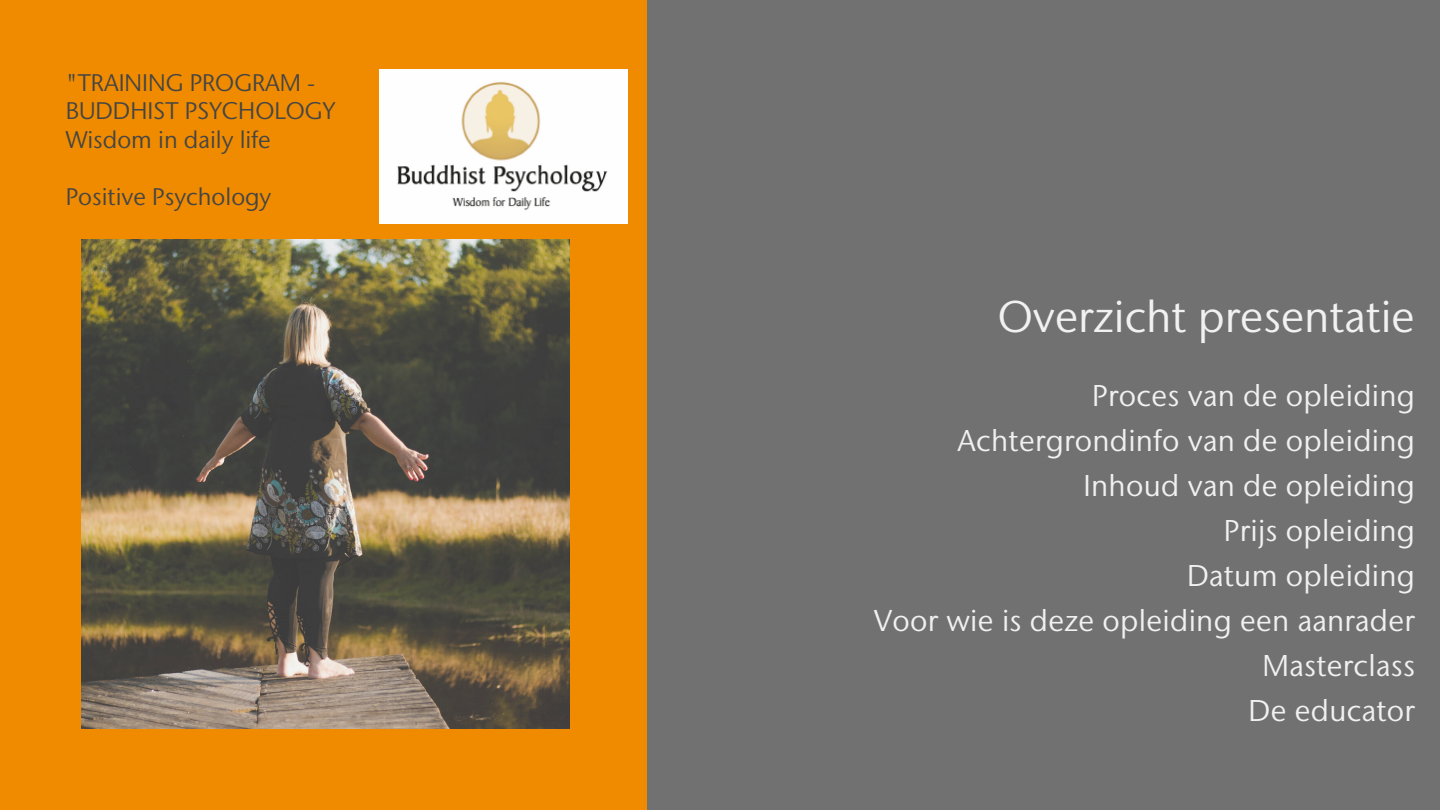
<style>
.page{position:relative;width:1440px;height:810px;background:#717171}
.page>*{position:absolute;margin:0;border:0;box-sizing:border-box;transform-origin:0 0}
.t1{font:44.2px "Stone Sans IIITC Pro";color:#f1f1f1}
.t2{font:30px "Stone Sans IIITC Pro";letter-spacing:.01em;color:#f1f1f1}
.t3{font:24px "Stone Sans IIITC Pro";color:#454545}
</style>
<div class="page">
<div style="left:0;top:0;width:646px;height:810px;background:#f08b00"></div>
<img style="left:81px;top:239px;width:488px;height:490px">
<img style="left:380px;top:69px;width:247px;height:155px">
<p class="t3" style="left:66px;top:66px;width:251px">"TRAINING PROGRAM -</p>
<p class="t3" style="left:66px;top:95px;width:271px">BUDDHIST PSYCHOLOGY</p>
<p class="t3" style="left:66px;top:123px;width:207px">Wisdom in daily life</p>
<p class="t3" style="left:66px;top:180px;width:207px">Positive Psychology</p>
<p class="t1" style="left:998px;top:287px;width:419px">Overzicht presentatie</p>
<p class="t2" style="left:1092px;top:375px;width:324px">Proces van de opleiding</p>
<p class="t2" style="left:958px;top:420px;width:459px">Achtergrondinfo van de opleiding</p>
<p class="t2" style="left:1084px;top:465px;width:333px">Inhoud van de opleiding</p>
<p class="t2" style="left:1224px;top:510px;width:193px">Prijs opleiding</p>
<p class="t2" style="left:1187px;top:555px;width:229px">Datum opleiding</p>
<p class="t2" style="left:874px;top:600px;width:542px">Voor wie is deze opleiding een aanrader</p>
<p class="t2" style="left:1263px;top:645px;width:154px">Masterclass</p>
<p class="t2" style="left:1249px;top:690px;width:168px">De educator</p>
</div>
